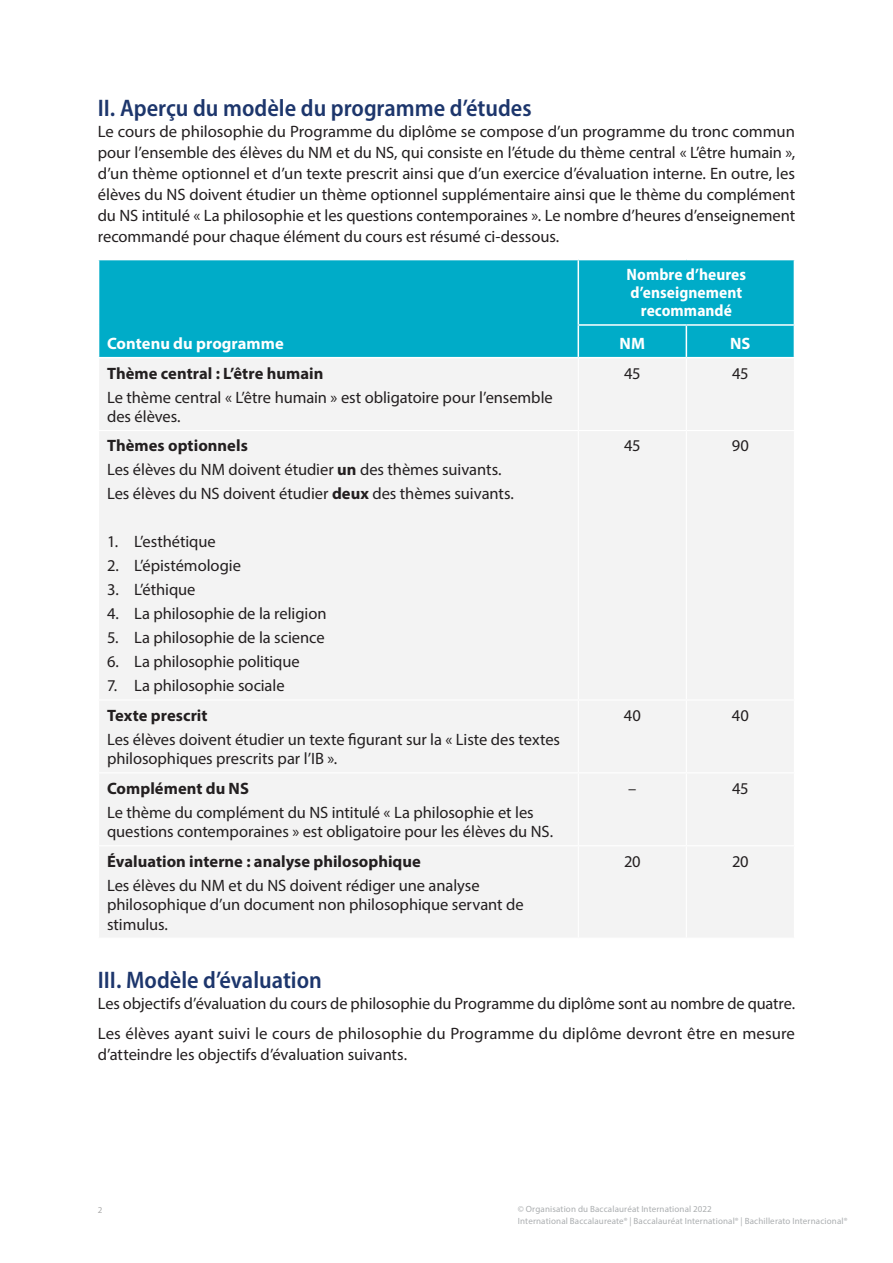
<style>
.page{position:relative;width:893px;height:1263px;background:#fff}
.page>*{position:absolute;margin:0;border:0;box-sizing:border-box;transform-origin:0 0}
.section_heading{font:600 semi-condensed 24px "Myriad Pro";color:#1d366c}
.body_text{font:16.5px/21px "Myriad Pro";letter-spacing:-.005em;color:#231f20;text-align:justify}
.table_body_text{font:16.5px/19.5px "Myriad Pro";letter-spacing:-.005em;color:#231f20}
.table_body_text-2{font:700 16.5px "Myriad Pro";color:#231f20}
.table_head{font:700 semi-condensed 16.5px/18px "Myriad Pro";letter-spacing:.005em;color:#fff;text-align:center}
.table_body_text-3{font:700 16.5px "Myriad Pro";color:#fff}
.table_data{font:16.5px "Myriad Pro";letter-spacing:-.015em;color:#231f20}
.table_head-2{font:700 16.5px "Myriad Pro";color:#fff}
.table_data-2{font:semi-condensed 16.5px "Myriad Pro";color:#231f20}
.copyright{font:9px "Myriad Pro";letter-spacing:.015em;color:#abaeb0}
.t1{font:9px "Myriad Pro";color:#aaa}
.s1{font-weight:700}
</style>
<div class="page">
<div style="left:99px;top:260px;width:695px;height:97px;background:#00acc8"></div>
<div style="left:99px;top:359px;width:695px;height:578px;background:#f3f3f3"></div>
<hr style="left:578px;top:260px;width:1px;height:64px;background:#fff">
<hr style="left:578px;top:324px;width:108px;height:2px;background:#fff">
<hr style="left:578px;top:326px;width:1px;height:31px;background:#fff">
<hr style="left:686px;top:324px;width:109px;height:2px;background:#fff">
<hr style="left:686px;top:326px;width:1px;height:31px;background:#fff">
<hr style="left:578px;top:358px;width:1px;height:72px;background:#fff">
<hr style="left:686px;top:358px;width:1px;height:72px;background:#fff">
<hr style="left:578px;top:431px;width:1px;height:268px;background:#fff">
<hr style="left:686px;top:431px;width:1px;height:268px;background:#fff">
<hr style="left:578px;top:700px;width:1px;height:72px;background:#fff">
<hr style="left:686px;top:700px;width:1px;height:72px;background:#fff">
<hr style="left:578px;top:773px;width:1px;height:72px;background:#fff">
<hr style="left:686px;top:773px;width:1px;height:72px;background:#fff">
<hr style="left:578px;top:846px;width:1px;height:91px;background:#fff">
<hr style="left:686px;top:846px;width:1px;height:91px;background:#fff">
<hr style="left:98px;top:430px;width:480px;height:1px;background:#fff">
<hr style="left:578px;top:430px;width:108px;height:1px;background:#fff">
<hr style="left:686px;top:430px;width:109px;height:1px;background:#fff">
<hr style="left:98px;top:699px;width:480px;height:1px;background:#fff">
<hr style="left:578px;top:699px;width:108px;height:1px;background:#fff">
<hr style="left:686px;top:699px;width:109px;height:1px;background:#fff">
<hr style="left:98px;top:772px;width:480px;height:1px;background:#fff">
<hr style="left:578px;top:772px;width:108px;height:1px;background:#fff">
<hr style="left:686px;top:772px;width:109px;height:1px;background:#fff">
<hr style="left:98px;top:845px;width:480px;height:1px;background:#fff">
<hr style="left:578px;top:845px;width:108px;height:1px;background:#fff">
<hr style="left:686px;top:845px;width:109px;height:1px;background:#fff">
<p class="section_heading" style="left:98px;top:93px;width:435px">II. Aperçu du modèle du programme d’études</p>
<p class="body_text" style="left:98px;top:121px;width:699px">Le cours de philosophie du Programme du diplôme se compose d’un programme du tronc commun pour l’ensemble des élèves du NM et du NS, qui consiste en l’étude du thème central « L’être humain », d’un thème optionnel et d’un texte prescrit ainsi que d’un exercice d’évaluation interne. En outre, les élèves du NS doivent étudier un thème optionnel supplémentaire ainsi que le thème du complément du NS intitulé « La philosophie et les questions contemporaines ». Le nombre d’heures d’enseignement recommandé pour chaque élément du cours est résumé ci-dessous.</p>
<p class="table_body_text-3" style="left:107px;top:333px;width:178px">Contenu du programme</p>
<p class="table_body_text-2" style="left:107px;top:362px;width:218px">Thème central : L’être humain</p>
<p class="table_body_text" style="left:107px;top:387px;width:447px">Le thème central « L’être humain » est obligatoire pour l’ensemble des élèves.</p>
<p class="table_body_text-2" style="left:107px;top:435px;width:142px">Thèmes optionnels</p>
<p class="table_body_text" style="left:107px;top:460px;width:396px">Les élèves du NM doivent étudier <span class="s1">un</span> des thèmes suivants.</p>
<p class="table_body_text" style="left:107px;top:484px;width:408px">Les élèves du NS doivent étudier <span class="s1">deux</span> des thèmes suivants.</p>
<p class="body_text" style="left:107px;top:531px;width:110px">1. L’esthétique</p>
<p class="body_text" style="left:107px;top:555px;width:135px">2. L’épistémologie</p>
<p class="body_text" style="left:107px;top:579px;width:90px">3. L’éthique</p>
<p class="body_text" style="left:107px;top:603px;width:221px">4. La philosophie de la religion</p>
<p class="body_text" style="left:107px;top:627px;width:219px">5. La philosophie de la science</p>
<p class="body_text" style="left:107px;top:651px;width:194px">6. La philosophie politique</p>
<p class="body_text" style="left:107px;top:675px;width:179px">7. La philosophie sociale</p>
<p class="table_body_text-2" style="left:107px;top:704px;width:102px">Texte prescrit</p>
<p class="table_body_text" style="left:107px;top:729px;width:454px">Les élèves doivent étudier un texte figurant sur la « Liste des textes philosophiques prescrits par l’IB ».</p>
<p class="table_body_text-2" style="left:107px;top:777px;width:143px">Complément du NS</p>
<p class="table_body_text" style="left:107px;top:802px;width:448px">Le thème du complément du NS intitulé « La philosophie et les questions contemporaines » est obligatoire pour les élèves du NS.</p>
<p class="table_body_text-2" style="left:107px;top:850px;width:315px">Évaluation interne : analyse philosophique</p>
<p class="table_body_text" style="left:107px;top:875px;width:418px">Les élèves du NM et du NS doivent rédiger une analyse philosophique d’un document non philosophique servant de stimulus.</p>
<p class="table_head" style="left:627px;top:265px;width:121px">Nombre d’heures d’enseignement recommandé</p>
<p class="table_head-2" style="left:620px;top:333px;width:27px">NM</p>
<p class="table_head-2" style="left:730px;top:333px;width:22px">NS</p>
<p class="table_data" style="left:624px;top:363px;width:18px">45</p>
<p class="table_data" style="left:732px;top:363px;width:18px">45</p>
<p class="table_data" style="left:624px;top:436px;width:18px">45</p>
<p class="table_data" style="left:732px;top:436px;width:19px">90</p>
<p class="table_data" style="left:624px;top:705px;width:19px">40</p>
<p class="table_data" style="left:732px;top:705px;width:19px">40</p>
<p class="table_data-2" style="left:628px;top:778px;width:10px">–</p>
<p class="table_data" style="left:732px;top:778px;width:18px">45</p>
<p class="table_data" style="left:624px;top:851px;width:18px">20</p>
<p class="table_data" style="left:732px;top:851px;width:18px">20</p>
<p class="section_heading" style="left:98px;top:965px;width:226px">III. Modèle d’évaluation</p>
<p class="body_text" style="left:98px;top:993px;width:699px">Les objectifs d’évaluation du cours de philosophie du Programme du diplôme sont au nombre de quatre.</p>
<p class="body_text" style="left:98px;top:1023px;width:699px">Les élèves ayant suivi le cours de philosophie du Programme du diplôme devront être en mesure d’atteindre les objectifs d’évaluation suivants.</p>
<p class="t1" style="left:98px;top:1205px;width:6px">2</p>
<p class="copyright" style="left:518px;top:1203px;width:195px">© Organisation du Baccalauréat International 2022</p>
<p class="copyright" style="left:518px;top:1215px;width:331px">International Baccalaureate® | Baccalauréat International® | Bachillerato Internacional®</p>
</div>
